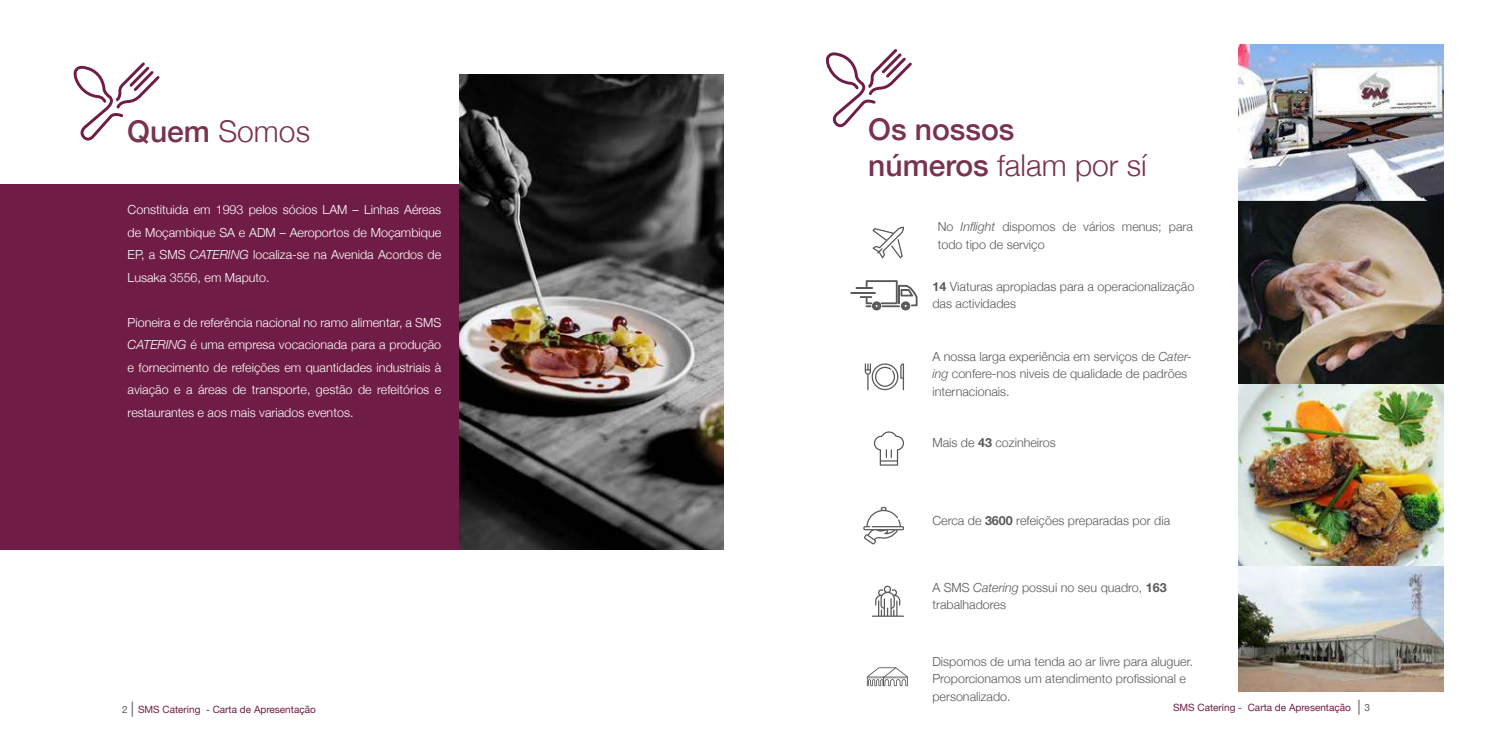
<style>
.page{position:relative;width:1489px;height:745px;background:#fff}
.page>*{position:absolute;margin:0;border:0;box-sizing:border-box;transform-origin:0 0}
.t1{font:500 30px/36px "Helvetica Neue";color:#793251}
.t2{font:300 30px "Helvetica Neue";color:#793251}
.t3{font:300 12.5px/17.5px "Helvetica Neue";color:#58595b}
.t4{font:300 12.5px/22.5px "Helvetica Neue";color:#fff;text-align:justify}
.t5{font:10px "Helvetica Neue";color:#6f1d46}
.s1{font-weight:500}
.s2{font-weight:300}
.s3{font-style:italic}
.s4{color:#58595b}
.s5{font-family:"Minion Pro";font-size:15px;color:#58595b}
.s6{font-weight:700}
</style>
<div class="page">
<img style="left:1238px;top:44px;width:205px;height:647px">
<div style="left:0;top:184px;width:459px;height:365px;background:#6f1d46"></div>
<img style="left:459px;top:74px;width:264px;height:475px">
<svg style="left:872px;top:226px;width:32px;height:32px"></svg>
<svg style="left:864px;top:363px;width:40px;height:27px"></svg>
<svg style="left:873px;top:431px;width:31px;height:34px"></svg>
<svg style="left:863px;top:506px;width:41px;height:38px"></svg>
<svg style="left:872px;top:585px;width:32px;height:31px"></svg>
<svg style="left:866px;top:667px;width:42px;height:18px"></svg>
<svg style="left:850px;top:280px;width:67px;height:30px"></svg>
<svg style="left:73px;top:62px;width:87px;height:78px"></svg>
<svg style="left:825px;top:49px;width:86px;height:78px"></svg>
<h1 class="t2" style="left:127px;top:107px;width:184px"><span class="s1">Quem</span> Somos</h1>
<h1 class="t1" style="left:868px;top:108px;width:280px">Os nossos<br>números <span class="s2">falam por sí</span></h1>
<p class="t4" style="left:128px;top:197px;width:315px">Constituida em 1993 pelos sócios LAM – Linhas Aéreas de Moçambique SA e ADM – Aeroportos de Moçambique EP, a SMS <span class="s3">CATERING</span> localiza-se na Avenida Acordos de Lusaka 3556, em Maputo.</p>
<p class="t4" style="left:128px;top:310px;width:315px">Pioneira e de referência nacional no ramo alimentar, a SMS <span class="s3">CATERING</span> é uma empresa vocacionada para a produção e fornecimento de refeições em quantidades industriais à aviação e a áreas de transporte, gestão de refeitórios e restaurantes e aos mais variados eventos.</p>
<p class="t5" style="left:122px;top:702px;width:195px"><span class="s4">2</span> <span class="s5">|</span> SMS Catering - Carta de Apresentação</p>
<p class="t3" style="left:937px;top:217px;width:257px">No <span class="s3">Inflight</span> dispomos de vários menus; para todo tipo de serviço</p>
<p class="t3" style="left:932px;top:276px;width:263px"><span class="s6">14</span> Viaturas apropiadas para a operacionalização das actividades</p>
<p class="t3" style="left:932px;top:346px;width:261px">A nossa larga experiência em serviços de <span class="s3">Cater&shy;ing</span> confere-nos niveis de qualidade de padrões internacionais.</p>
<p class="t3" style="left:932px;top:433px;width:125px">Mais de <span class="s6">43</span> cozinheiros</p>
<p class="t3" style="left:932px;top:511px;width:239px">Cerca de <span class="s6">3600</span> refeições preparadas por dia</p>
<p class="t3" style="left:932px;top:577px;width:236px">A SMS <span class="s3">Catering</span> possui no seu quadro, <span class="s6">163 </span>trabalhadores</p>
<p class="t3" style="left:932px;top:651px;width:262px">Dispomos de uma tenda ao ar livre para aluguer.<br>Proporcionamos um atendimento profissional e personalizado.</p>
<p class="t5" style="left:1172px;top:699px;width:198px">SMS Catering - Carta de Apresentação <span class="s5">|</span> <span class="s4">3</span></p>
</div>
